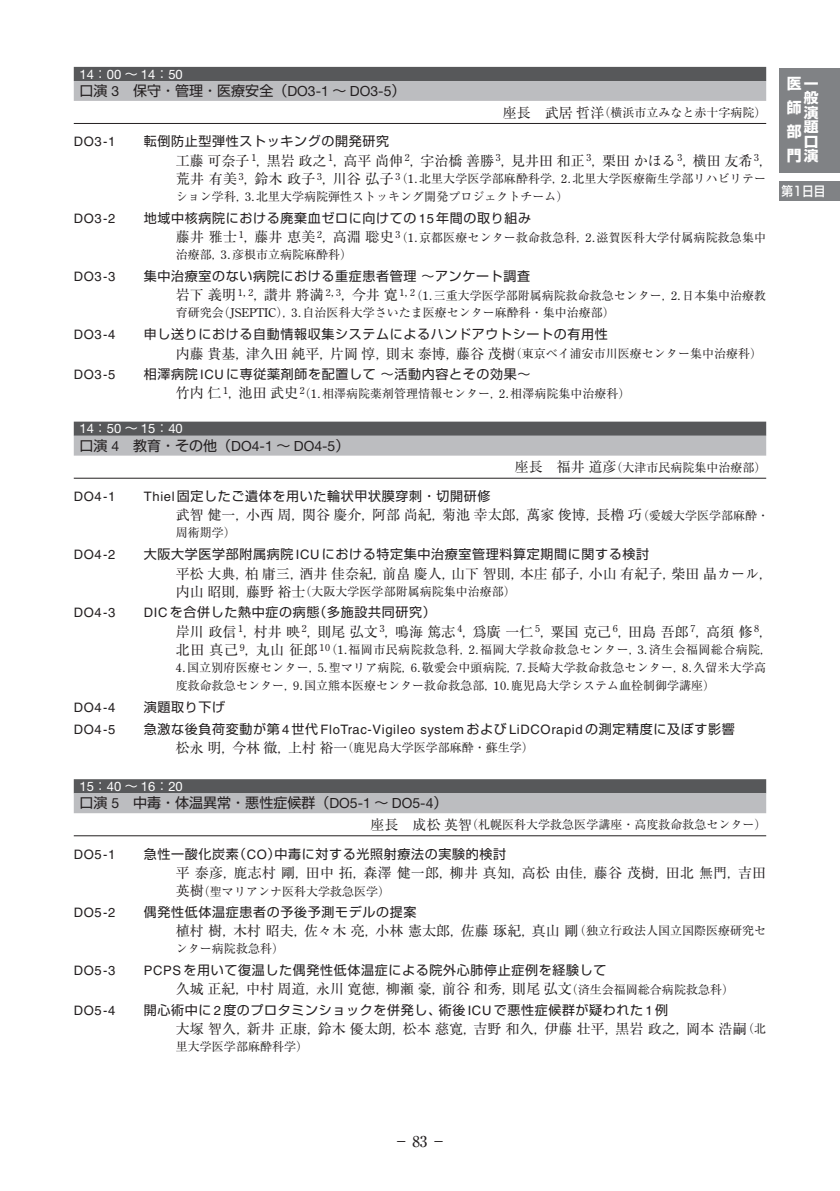
<style>
.page{position:relative;width:840px;height:1191px;background:#fff}
.page>*{position:absolute;margin:0;border:0;box-sizing:border-box;transform-origin:0 0}
.t1{font:500 15px "Ryumin Pro";color:#231f20}
.t2{font:700 14.8px/24px "Shin Go Pro";color:#fff}
.t3{font:700 14.2px/14.6px "Shin Go Pro";color:#fff;text-align:justify;scale:1.04 1}
.t4{font:14px "Ryumin Pro";color:#231f20}
.t5{font:14px "Shin Go Pro";color:#231f20}
.t6{font:13px "Shin Go Pro";letter-spacing:.05em;color:#231f20}
.t7{font:13px "Helvetica LT Std";letter-spacing:.05em;color:#231f20}
.t8{font:13px "Helvetica Neue LT Std";color:#fff}
.t9{font:500 13px "Shin Go Pro";color:#fff;scale:.9 1}
.t10{font:12px/17.4px "Ryumin Pro";color:#231f20}
.s1{font-family:"Shin Go Pro"}
.s2{font-family:"Helvetica Neue LT Std"}
.s3{font-size:14px}
.s4{font-family:"Century Old Style Std"}
.s5{font-family:"Helvetica LT Std"}
.s6{font-size:12px}
.s7{font-size:14.2px}
</style>
<div class="page">
<div style="left:778px;top:68px;width:61px;height:105px;background:#808285"></div>
<div style="left:778px;top:181px;width:61px;height:20px;background:#808285"></div>
<div style="left:74px;top:67px;width:691px;height:14px;background:#57585a"></div>
<div style="left:74px;top:81px;width:691px;height:20px;background:#bcbdc0"></div>
<hr style="left:74px;top:123px;width:691px;height:1px;background:#231f20">
<div style="left:74px;top:421px;width:691px;height:15px;background:#57585a"></div>
<div style="left:74px;top:436px;width:691px;height:19px;background:#bcbdc0"></div>
<hr style="left:74px;top:478px;width:691px;height:1px;background:#231f20">
<div style="left:74px;top:779px;width:691px;height:14px;background:#57585a"></div>
<div style="left:74px;top:793px;width:691px;height:20px;background:#bcbdc0"></div>
<hr style="left:74px;top:835px;width:691px;height:1px;background:#231f20">
<p class="t8" style="left:79px;top:66px;width:105px">14<span class="s1">：</span>00 <span class="s1">～</span> 14<span class="s1">：</span>50</p>
<p class="t5" style="left:79px;top:79px;width:327px">口演 <span class="s2">3</span>　保守・管理・医療安全（<span class="s2">DO3-1</span> ～ <span class="s2">DO3-5</span>）</p>
<p class="t10" style="left:502px;top:103px;width:265px"><span class="s3">座長　武居哲洋</span>（横浜市立みなと赤十字病院）</p>
<p class="t7" style="left:74px;top:134px;width:43px">DO3-1</p>
<p class="t6" style="left:144px;top:131px;width:247px">転倒防止型弾性ストッキングの開発研究</p>
<p class="t4" style="left:176px;top:149px;width:598px">工藤可奈子 <sup>1</sup>，黒岩政之 <sup>1</sup>，高平尚伸 <sup>2</sup>，宇治橋善勝 <sup>3</sup>，見井田和正 <sup>3</sup>，栗田かほる <sup>3</sup>，横田友希 <sup>3</sup>，</p>
<p class="t10" style="left:176px;top:169px;width:591px"><span class="s3">荒井有美</span> <sup>3</sup><span class="s3">，鈴木政子</span> <sup>3</sup><span class="s3">，川谷弘子</span> <sup>3</sup>（<span class="s4">1.</span>北里大学医学部麻酔科学，<span class="s4">2.</span>北里大学医療衛生学部リハビリテーション学科，<span class="s4">3.</span>北里大学病院弾性ストッキング開発プロジェクトチーム）</p>
<p class="t7" style="left:74px;top:211px;width:43px">DO3-2</p>
<p class="t6" style="left:144px;top:207px;width:389px">地域中核病院における廃棄血ゼロに向けての <span class="s5">15</span> 年間の取り組み</p>
<p class="t10" style="left:176px;top:227px;width:591px"><span class="s3">藤井雅士</span> <sup>1</sup><span class="s3">，藤井恵美</span> <sup>2</sup><span class="s3">，高淵聡史</span> <sup>3</sup>（<span class="s4">1.</span>京都医療センター救命救急科，<span class="s4">2.</span>滋賀医科大学付属病院救急集中治療部，<span class="s4">3.</span>彦根市立病院麻酔科）</p>
<p class="t7" style="left:74px;top:269px;width:43px">DO3-3</p>
<p class="t6" style="left:144px;top:265px;width:387px">集中治療室のない病院における重症患者管理～アンケート調査</p>
<p class="t10" style="left:176px;top:286px;width:591px"><span class="s3">岩下義明</span> <sup>1,</sup> <sup>2</sup><span class="s3">，讃井將満</span> <sup>2,</sup> <sup>3</sup><span class="s3">，今井寛</span> <sup>1,</sup> <sup>2</sup>（<span class="s4">1.</span>三重大学医学部附属病院救命救急センター，<span class="s4">2.</span>日本集中治療教育研究会（<span class="s4">JSEPTIC</span>），<span class="s4">3.</span>自治医科大学さいたま医療センター麻酔科・集中治療部）</p>
<p class="t7" style="left:74px;top:327px;width:43px">DO3-4</p>
<p class="t6" style="left:144px;top:324px;width:465px">申し送りにおける自動情報収集システムによるハンドアウトシートの有用性</p>
<p class="t4" style="left:176px;top:342px;width:587px">内藤貴基，津久田純平，片岡惇，則末泰博，藤谷茂樹<span class="s6">（東京ベイ浦安市川医療センター集中治療科）</span></p>
<p class="t7" style="left:74px;top:367px;width:43px">DO3-5</p>
<p class="t6" style="left:144px;top:363px;width:388px">相澤病院 <span class="s5">ICU</span> に専従薬剤師を配置して～活動内容とその効果～</p>
<p class="t10" style="left:176px;top:383px;width:455px"><span class="s3">竹内仁</span> <sup>1</sup><span class="s3">，池田武史</span>（<sup>2</sup> <span class="s4">1.</span>相澤病院薬剤管理情報センター，<span class="s4">2.</span>相澤病院集中治療科）</p>
<p class="t8" style="left:79px;top:421px;width:105px">14<span class="s1">：</span>50 <span class="s1">～</span> 15<span class="s1">：</span>40</p>
<p class="t5" style="left:79px;top:434px;width:271px">口演 <span class="s2">4</span>　教育・その他（<span class="s2">DO4-1</span> ～ <span class="s2">DO4-5</span>）</p>
<p class="t10" style="left:514px;top:457px;width:253px"><span class="s3">座長　福井道彦</span>（大津市民病院集中治療部）</p>
<p class="t7" style="left:74px;top:489px;width:43px">DO4-1</p>
<p class="t6" style="left:144px;top:485px;width:348px"><span class="s5">Thiel</span> 固定したご遺体を用いた輪状甲状膜穿刺・切開研修</p>
<p class="t4" style="left:176px;top:504px;width:594px">武智健一，小西周，関谷慶介，阿部尚紀，菊池幸太郎，萬家俊博，長櫓巧<span class="s6">（愛媛大学医学部麻酔・</span></p>
<p class="t10" style="left:176px;top:523px;width:61px">周術期学）</p>
<p class="t7" style="left:74px;top:547px;width:43px">DO4-2</p>
<p class="t6" style="left:144px;top:543px;width:506px">大阪大学医学部附属病院 <span class="s5">ICU</span> における特定集中治療室管理料算定期間に関する検討</p>
<p class="t4" style="left:176px;top:562px;width:598px">平松大典，柏庸三，酒井佳奈紀，前畠慶人，山下智則，本庄郁子，小山有紀子，柴田晶カール，</p>
<p class="t10" style="left:176px;top:582px;width:341px"><span class="s3">内山昭則，藤野裕士</span>（大阪大学医学部附属病院集中治療部）</p>
<p class="t7" style="left:74px;top:605px;width:43px">DO4-3</p>
<p class="t6" style="left:144px;top:602px;width:293px"><span class="s5">DIC</span> を合併した熱中症の病態（多施設共同研究）</p>
<p class="t4" style="left:176px;top:620px;width:598px">岸川政信 <sup>1</sup>，村井映<sup>2</sup>，則尾弘文 <sup>3</sup>，鳴海篤志 <sup>4</sup>，爲廣一仁 <sup>5</sup>，粟国克己 <sup>6</sup>，田島吾郎 <sup>7</sup>，高須修<sup>8</sup>，</p>
<p class="t10" style="left:176px;top:640px;width:597px;line-height:18px"><span class="s3">北田真己</span><sup>9</sup><span class="s3">，丸山征郎</span><sup>10</sup>（<span class="s4">1.</span>福岡市民病院救急科，<span class="s4">2.</span>福岡大学救命救急センター，<span class="s4">3.</span>済生会福岡総合病院，<br><span class="s4">4.</span>国立別府医療センター，<span class="s4">5.</span>聖マリア病院，<span class="s4">6.</span>敬愛会中頭病院，<span class="s4">7.</span>長崎大学救命救急センター，<span class="s4">8.</span>久留米大学高度救命救急センター，<span class="s4">9.</span>国立熊本医療センター救命救急部，<span class="s4">10.</span>鹿児島大学システム血栓制御学講座）</p>
<p class="t7" style="left:74px;top:700px;width:43px">DO4-4</p>
<p class="t6" style="left:144px;top:697px;width:83px">演題取り下げ</p>
<p class="t7" style="left:74px;top:721px;width:43px">DO4-5</p>
<p class="t7" style="left:144px;top:721px;width:592px"><span class="s1">急激な後負荷変動が第</span> 4 <span class="s1">世代</span> FloTrac-Vigileo system <span class="s1">および</span> LiDCOrapid <span class="s1">の測定精度に及ぼす影響</span></p>
<p class="t10" style="left:176px;top:738px;width:359px"><span class="s3">松永明，今林徹，上村裕一</span>（鹿児島大学医学部麻酔・蘇生学）</p>
<p class="t8" style="left:79px;top:778px;width:105px">15<span class="s1">：</span>40 <span class="s1">～</span> 16<span class="s1">：</span>20</p>
<p class="t5" style="left:79px;top:791px;width:369px">口演 <span class="s2">5</span>　中毒・体温異常・悪性症候群（<span class="s2">DO5-1</span> ～ <span class="s2">DO5-4</span>）</p>
<p class="t10" style="left:370px;top:815px;width:397px"><span class="s3">座長　成松英智</span>（札幌医科大学救急医学講座・高度救命救急センター）</p>
<p class="t7" style="left:74px;top:846px;width:43px">DO5-1</p>
<p class="t6" style="left:144px;top:843px;width:364px">急性一酸化炭素（<span class="s5">CO</span>）中毒に対する光照射療法の実験的検討</p>
<p class="t4" style="left:176px;top:861px;width:591px">平泰彦，鹿志村剛，田中拓，森澤健一郎，柳井真知，高松由佳，藤谷茂樹，田北無門，吉田</p>
<p class="t10" style="left:176px;top:881px;width:215px"><span class="s3">英樹</span>（聖マリアンナ医科大学救急医学）</p>
<p class="t7" style="left:74px;top:904px;width:43px">DO5-2</p>
<p class="t6" style="left:144px;top:901px;width:274px">偶発性低体温症患者の予後予測モデルの提案</p>
<p class="t4" style="left:176px;top:920px;width:591px">植村樹，木村昭夫，佐々木亮，小林憲太郎，佐藤琢紀，真山剛<span class="s6">（独立行政法人国立国際医療研究セ</span></p>
<p class="t10" style="left:176px;top:939px;width:109px">ンター病院救急科）</p>
<p class="t7" style="left:74px;top:963px;width:43px">DO5-3</p>
<p class="t6" style="left:144px;top:959px;width:464px"><span class="s5">PCPS</span> を用いて復温した偶発性低体温症による院外心肺停止症例を経験して</p>
<p class="t4" style="left:176px;top:978px;width:559px">久城正紀，中村周道，永川寛徳，柳瀬豪，前谷和秀，則尾弘文<span class="s6">（済生会福岡総合病院救急科）</span></p>
<p class="t7" style="left:74px;top:1002px;width:43px">DO5-4</p>
<p class="t6" style="left:144px;top:999px;width:525px">開心術中に <span class="s5">2</span> 度のプロタミンショックを併発し、術後 <span class="s5">ICU</span> で悪性症候群が疑われた <span class="s5">1</span> 例</p>
<p class="t4" style="left:176px;top:1017px;width:591px">大塚智久，新井正康，鈴木優太朗，松本慈寛，吉野和久，伊藤壮平，黒岩政之，岡本浩嗣<span class="s6">（北</span></p>
<p class="t10" style="left:176px;top:1036px;width:133px">里大学医学部麻酔科学）</p>
<p class="t2" style="left:786px;top:70px;width:33px">医<span class="s7">一</span>師部門<span class="s7">演</span></p>
<p class="t3" style="left:803px;top:89px;width:16px">般演題口</p>
<p class="t9" style="left:781px;top:180px;width:50px">第1日目</p>
<p class="t1" style="left:393px;top:1130px;width:54px">－83－</p>
</div>
